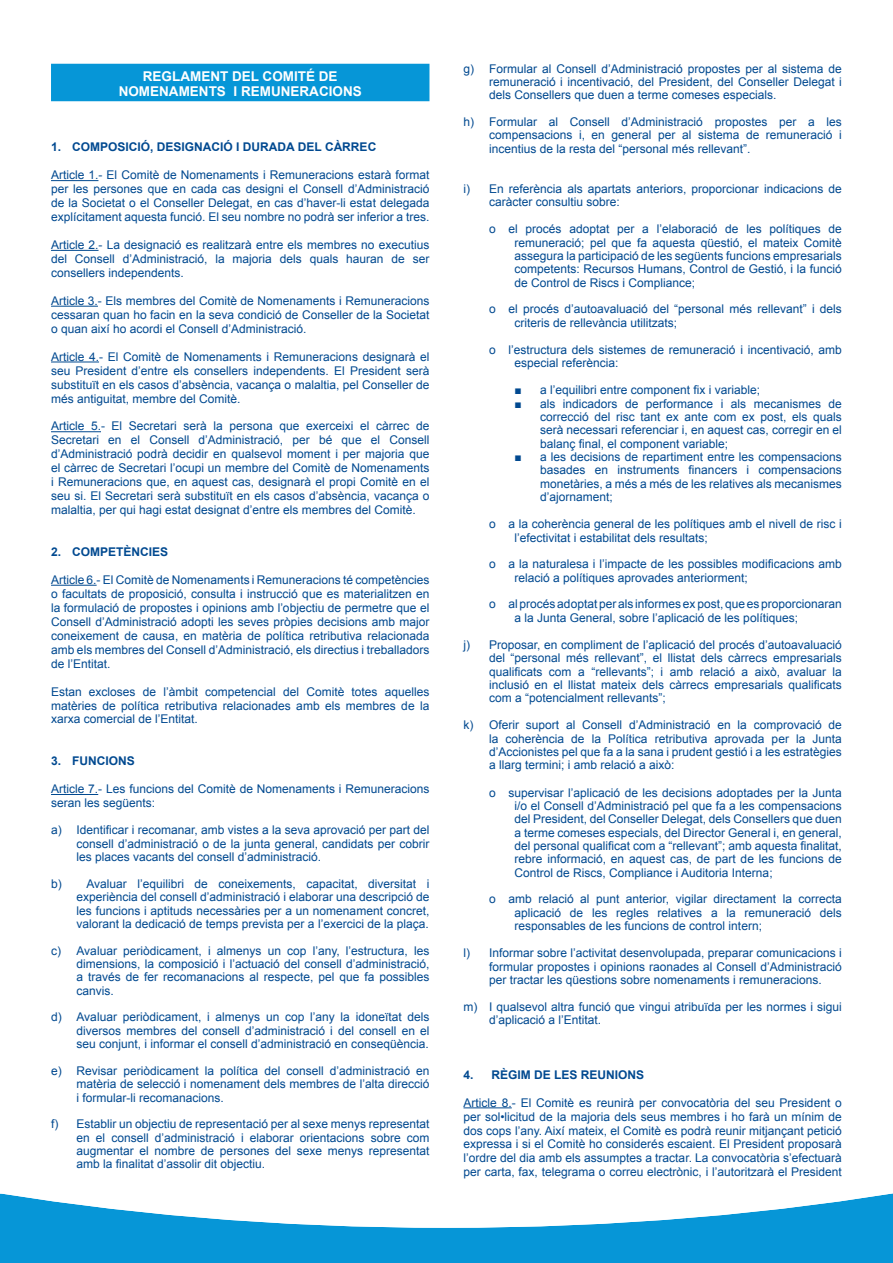
<style>
.page{position:relative;width:893px;height:1263px;background:#fff}
.page>*{position:absolute;margin:0;border:0;box-sizing:border-box;transform-origin:0 0}
.TITULO_NEGRO{font:700 13.5px/15px "Arial";color:#fff;text-align:center}
.TEXTO_ENTRADO{font:12px/13.4px "Arial";color:#014990;text-align:justify}
.texto{font:12px/14px "Arial";color:#014990;text-align:justify}
.entrado2{font:12px/13.4px "Arial";color:#014990;text-align:justify}
.SUBTITULO_AZUL{font:700 12px "Arial";color:#014990}
</style>
<div class="page">
<div style="left:0;top:427px;width:893px;height:836px;background:#0696d7"></div>
<div style="left:0;top:249px;width:893px;height:979px;background:#fff"></div>
<div style="left:51px;top:64px;width:378px;height:37px;background:#0696d7"></div>
<hr style="left:51px;top:180px;width:47px;height:1px;background:#014990">
<hr style="left:51px;top:250px;width:48px;height:1px;background:#014990">
<hr style="left:51px;top:306px;width:47px;height:1px;background:#014990">
<hr style="left:51px;top:362px;width:48px;height:1px;background:#014990">
<hr style="left:51px;top:431px;width:50px;height:1px;background:#014990">
<hr style="left:51px;top:585px;width:46px;height:1px;background:#014990">
<hr style="left:51px;top:794px;width:47px;height:1px;background:#014990">
<hr style="left:463px;top:1107px;width:49px;height:1px;background:#014990">
<p class="TITULO_NEGRO" style="left:119px;top:69px;width:245px">REGLAMENT DEL COMITÉ DE<br>NOMENAMENTS I REMUNERACIONS</p>
<p class="SUBTITULO_AZUL" style="left:51px;top:139px;width:327px">1. COMPOSICIÓ, DESIGNACIÓ I DURADA DEL CÀRREC</p>
<p class="texto" style="left:51px;top:168px;width:380px">Article 1.- El Comitè de Nomenaments i Remuneracions estarà format per les persones que en cada cas designi el Consell d’Administració de la Societat o el Conseller Delegat, en cas d’haver-li estat delegada explícitament aquesta funció. El seu nombre no podrà ser inferior a tres.</p>
<p class="texto" style="left:51px;top:238px;width:380px">Article 2.- La designació es realitzarà entre els membres no executius del Consell d’Administració, la majoria dels quals hauran de ser consellers independents.</p>
<p class="texto" style="left:51px;top:294px;width:380px">Article 3.- Els membres del Comitè de Nomenaments i Remuneracions cessaran quan ho facin en la seva condició de Conseller de la Societat o quan així ho acordi el Consell d’Administració.</p>
<p class="texto" style="left:51px;top:350px;width:380px">Article 4.- El Comitè de Nomenaments i Remuneracions designarà el seu President d’entre els consellers independents. El President serà substituït en els casos d’absència, vacança o malaltia, pel Conseller de més antiguitat, membre del Comitè.</p>
<p class="texto" style="left:51px;top:419px;width:380px">Article 5.- El Secretari serà la persona que exerceixi el càrrec de Secretari en el Consell d’Administració, per bé que el Consell d’Administració podrà decidir en qualsevol moment i per majoria que el càrrec de Secretari l’ocupi un membre del Comitè de Nomenaments i Remuneracions que, en aquest cas, designarà el propi Comitè en el seu si. El Secretari serà substituït en els casos d’absència, vacança o malaltia, per qui hagi estat designat d’entre els membres del Comitè.</p>
<p class="SUBTITULO_AZUL" style="left:51px;top:544px;width:119px">2. COMPETÈNCIES</p>
<p class="texto" style="left:51px;top:573px;width:380px">Article 6.- El Comitè de Nomenaments i Remuneracions té competències o facultats de proposició, consulta i instrucció que es materialitzen en la formulació de propostes i opinions amb l’objectiu de permetre que el Consell d’Administració adopti les seves pròpies decisions amb major coneixement de causa, en matèria de política retributiva relacionada amb els membres del Consell d’Administració, els directius i treballadors de l’Entitat.</p>
<p class="texto" style="left:51px;top:684px;width:380px">Estan excloses de l’àmbit competencial del Comitè totes aquelles matèries de política retributiva relacionades amb els membres de la xarxa comercial de l’Entitat.</p>
<p class="SUBTITULO_AZUL" style="left:51px;top:753px;width:85px">3. FUNCIONS</p>
<p class="texto" style="left:51px;top:782px;width:380px">Article 7.- Les funcions del Comitè de Nomenaments i Remuneracions seran les següents:</p>
<p class="TEXTO_ENTRADO" style="left:77px;top:824px;width:354px;text-indent:-26px">a) Identificar i recomanar, amb vistes a la seva aprovació per part del consell d’administració o de la junta general, candidats per cobrir les places vacants del consell d’administració.</p>
<p class="TEXTO_ENTRADO" style="left:77px;top:877px;width:354px;text-indent:-26px">b) Avaluar l’equilibri de coneixements, capacitat, diversitat i experiència del consell d’administració i elaborar una descripció de les funcions i aptituds necessàries per a un nomenament concret, valorant la dedicació de temps prevista per a l’exercici de la plaça.</p>
<p class="TEXTO_ENTRADO" style="left:77px;top:944px;width:354px;text-indent:-26px">c) Avaluar periòdicament, i almenys un cop l’any, l’estructura, les dimensions, la composició i l’actuació del consell d’administració, a través de fer recomanacions al respecte, pel que fa possibles canvis.</p>
<p class="TEXTO_ENTRADO" style="left:77px;top:1011px;width:354px;text-indent:-26px">d) Avaluar periòdicament, i almenys un cop l’any la idoneïtat dels diversos membres del consell d’administració i del consell en el seu conjunt, i informar el consell d’administració en conseqüència.</p>
<p class="TEXTO_ENTRADO" style="left:77px;top:1064px;width:354px;text-indent:-26px">e) Revisar periòdicament la política del consell d’administració en matèria de selecció i nomenament dels membres de l’alta direcció i formular-li recomanacions.</p>
<p class="TEXTO_ENTRADO" style="left:77px;top:1117px;width:354px;text-indent:-26px">f) Establir un objectiu de representació per al sexe menys representat en el consell d’administració i elaborar orientacions sobre com augmentar el nombre de persones del sexe menys representat amb la finalitat d’assolir dit objectiu.</p>
<p class="TEXTO_ENTRADO" style="left:489px;top:62px;width:354px;text-indent:-26px">g) Formular al Consell d’Administració propostes per al sistema de remuneració i incentivació, del President, del Conseller Delegat i dels Consellers que duen a terme comeses especials.</p>
<p class="TEXTO_ENTRADO" style="left:489px;top:115px;width:354px;text-indent:-26px">h) Formular al Consell d’Administració propostes per a les compensacions i, en general per al sistema de remuneració i incentius de la resta del “personal més rellevant”.</p>
<p class="TEXTO_ENTRADO" style="left:489px;top:182px;width:354px;text-indent:-26px">i) En referència als apartats anteriors, proporcionar indicacions de caràcter consultiu sobre:</p>
<p class="entrado2" style="left:514px;top:223px;width:329px;text-indent:-26px">o el procés adoptat per a l’elaboració de les polítiques de remuneració; pel que fa aquesta qüestió, el mateix Comitè assegura la participació de les següents funcions empresarials competents: Recursos Humans, Control de Gestió, i la funció de Control de Riscs i Compliance;</p>
<p class="entrado2" style="left:514px;top:303px;width:329px;text-indent:-26px">o el procés d’autoavaluació del “personal més rellevant” i dels criteris de rellevància utilitzats;</p>
<p class="entrado2" style="left:514px;top:343px;width:329px;text-indent:-26px">o l’estructura dels sistemes de remuneració i incentivació, amb especial referència:</p>
<p class="entrado2" style="left:514px;top:383px;width:247px">■ a l’equilibri entre component fix i variable;</p>
<p class="entrado2" style="left:540px;top:397px;width:303px;text-indent:-26px">■ als indicadors de performance i als mecanismes de correcció del risc tant ex ante com ex post, els quals serà necessari referenciar i, en aquest cas, corregir en el balanç final, el component variable;</p>
<p class="entrado2" style="left:540px;top:450px;width:303px;text-indent:-26px">■ a les decisions de repartiment entre les compensacions basades en instruments financers i compensacions monetàries, a més a més de les relatives als mecanismes d’ajornament;</p>
<p class="entrado2" style="left:514px;top:517px;width:329px;text-indent:-26px">o a la coherència general de les polítiques amb el nivell de risc i l’efectivitat i estabilitat dels resultats;</p>
<p class="entrado2" style="left:514px;top:558px;width:329px;text-indent:-26px">o a la naturalesa i l’impacte de les possibles modificacions amb relació a polítiques aprovades anteriorment;</p>
<p class="entrado2" style="left:514px;top:598px;width:329px;text-indent:-26px">o al procés adoptat per als informes ex post, que es proporcionaran a la Junta General, sobre l’aplicació de les polítiques;</p>
<p class="TEXTO_ENTRADO" style="left:489px;top:638px;width:354px;text-indent:-26px">j) Proposar, en compliment de l’aplicació del procés d’autoavaluació del “personal més rellevant”, el llistat dels càrrecs empresarials qualificats com a “rellevants”; i amb relació a això, avaluar la inclusió en el llistat mateix dels càrrecs empresarials qualificats com a “potencialment rellevants”;</p>
<p class="TEXTO_ENTRADO" style="left:489px;top:718px;width:354px;text-indent:-26px">k) Oferir suport al Consell d’Administració en la comprovació de la coherència de la Política retributiva aprovada per la Junta d’Accionistes pel que fa a la sana i prudent gestió i a les estratègies a llarg termini; i amb relació a això:</p>
<p class="entrado2" style="left:514px;top:786px;width:329px;text-indent:-26px">o supervisar l’aplicació de les decisions adoptades per la Junta i/o el Consell d’Administració pel que fa a les compensacions del President, del Conseller Delegat, dels Consellers que duen a terme comeses especials, del Director General i, en general, del personal qualificat com a “rellevant”; amb aquesta finalitat, rebre informació, en aquest cas, de part de les funcions de Control de Riscs, Compliance i Auditoria Interna;</p>
<p class="entrado2" style="left:514px;top:892px;width:329px;text-indent:-26px">o amb relació al punt anterior, vigilar directament la correcta aplicació de les regles relatives a la remuneració dels responsables de les funcions de control intern;</p>
<p class="TEXTO_ENTRADO" style="left:489px;top:946px;width:354px;text-indent:-26px">l) Informar sobre l’activitat desenvolupada, preparar comunicacions i formular propostes i opinions raonades al Consell d’Administració per tractar les qüestions sobre nomenaments i remuneracions.</p>
<p class="TEXTO_ENTRADO" style="left:489px;top:1000px;width:354px;text-indent:-26px">m) I qualsevol altra funció que vingui atribuïda per les normes i sigui d’aplicació a l’Entitat.</p>
<p class="SUBTITULO_AZUL" style="left:463px;top:1066px;width:182px">4. RÈGIM DE LES REUNIONS</p>
<p class="texto" style="left:463px;top:1095px;width:380px">Article 8.- El Comitè es reunirà per convocatòria del seu President o per sol•licitud de la majoria dels seus membres i ho farà un mínim de dos cops l’any. Així mateix, el Comitè es podrà reunir mitjançant petició expressa i si el Comitè ho considerés escaient. El President proposarà l’ordre del dia amb els assumptes a tractar. La convocatòria s’efectuarà per carta, fax, telegrama o correu electrònic, i l’autoritzarà el President</p>
</div>
